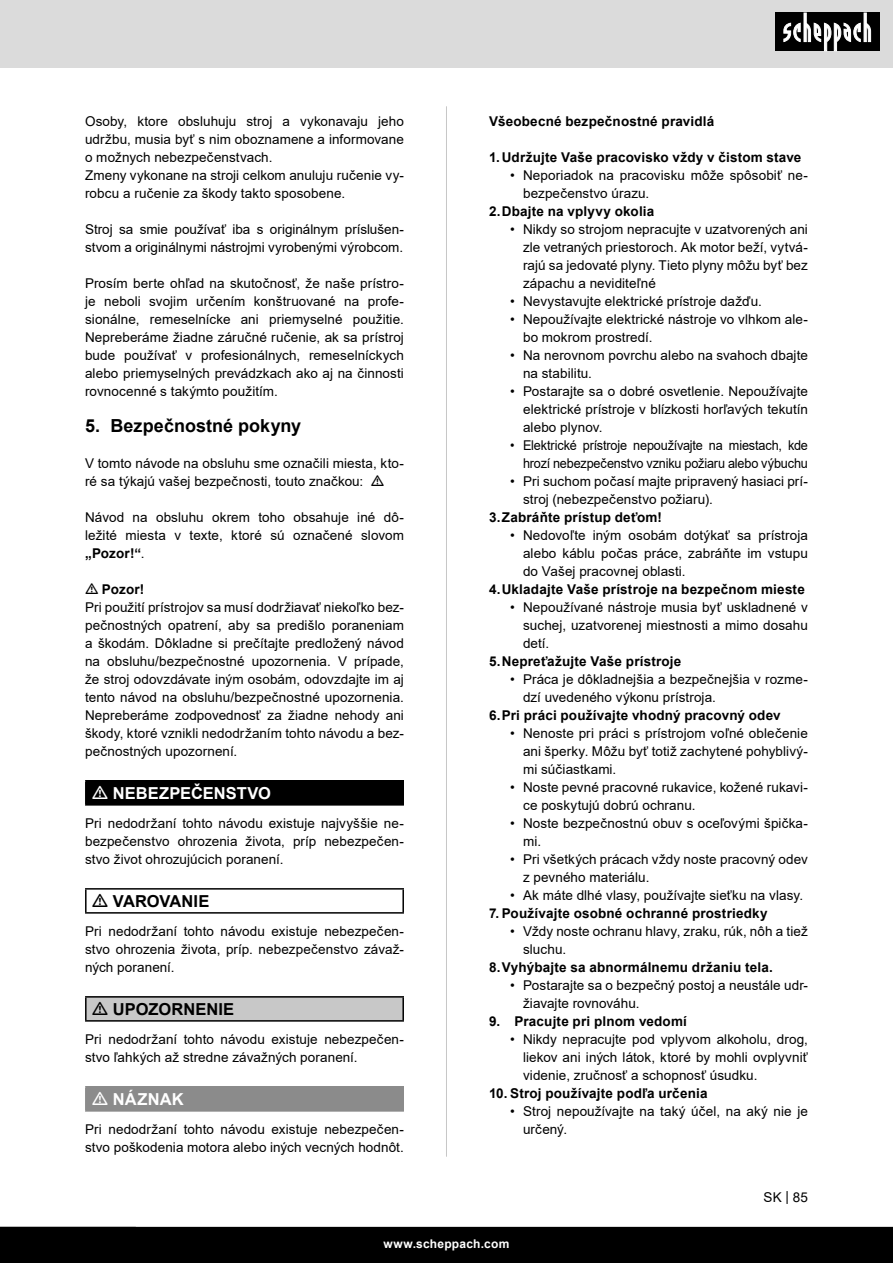
<style>
.page{position:relative;width:893px;height:1263px;background:#fff}
.page>*{position:absolute;margin:0;border:0;box-sizing:border-box;transform-origin:0 0}
.t1{font:700 18px "Arial";letter-spacing:.005em;color:#000}
.Grundtext_Fließtext{font:700 16.5px "Arial";letter-spacing:.005em;color:#fff}
.Grundtext_Fließtext-2{font:700 16.5px "Arial";letter-spacing:.005em;color:#000}
.Grundtext_Fließtext-3{font:13.5px/18px "Arial";letter-spacing:.005em;color:#000}
.Grundtext_Fließtext-4{font:700 13.5px "Arial";letter-spacing:.015em;color:#000}
.Grundtext_Fließtext-5{font:13.5px/18px "Arial";letter-spacing:-.015em;color:#000;text-align:right;scale:.94 1}
.t2{font:700 12px "Arial";letter-spacing:.02em;color:#fff}
.s1{font-weight:700}
</style>
<div class="page">
<div style="left:0;top:0;width:893px;height:67px;background:#dbdbdb"></div>
<div style="left:0;top:1227px;width:893px;height:36px;background:#000"></div>
<div style="left:775px;top:13px;width:105px;height:38px;background:#000"></div>
<svg style="left:783px;top:13px;width:88px;height:38px"></svg>
<hr style="left:446px;top:106px;width:1px;height:1051px;background:#c7c7c7">
<div style="left:86px;top:781px;width:317px;height:24px;background:#000"></div>
<hr style="left:85px;top:780px;width:319px;height:2px;background:#000">
<hr style="left:85px;top:782px;width:2px;height:22px;background:#000">
<hr style="left:402px;top:782px;width:2px;height:22px;background:#000">
<hr style="left:85px;top:804px;width:319px;height:2px;background:#000">
<hr style="left:85px;top:888px;width:319px;height:2px;background:#000">
<hr style="left:85px;top:890px;width:2px;height:22px;background:#000">
<hr style="left:402px;top:890px;width:2px;height:22px;background:#000">
<hr style="left:85px;top:912px;width:319px;height:2px;background:#000">
<div style="left:86px;top:997px;width:317px;height:24px;background:#c8c8c8"></div>
<hr style="left:85px;top:996px;width:319px;height:2px;background:#000">
<hr style="left:85px;top:998px;width:2px;height:22px;background:#000">
<hr style="left:402px;top:998px;width:2px;height:22px;background:#000">
<hr style="left:85px;top:1020px;width:319px;height:2px;background:#000">
<div style="left:86px;top:1087px;width:317px;height:24px;background:#8b8b8b"></div>
<hr style="left:85px;top:1086px;width:319px;height:2px;background:#8b8b8b">
<hr style="left:85px;top:1088px;width:2px;height:22px;background:#8b8b8b">
<hr style="left:402px;top:1088px;width:2px;height:22px;background:#8b8b8b">
<hr style="left:85px;top:1110px;width:319px;height:2px;background:#8b8b8b">
<p class="Grundtext_Fließtext-3" style="left:85px;top:112px;width:320px;text-align:justify">Osoby, ktore obsluhuju stroj a vykonavaju jeho udržbu, musia byť s nim oboznamene a informovane o možnych nebezpečenstvach.</p>
<p class="Grundtext_Fließtext-3" style="left:85px;top:166px;width:320px">Zmeny vykonane na stroji celkom anuluju ručenie vy&shy;robcu a ručenie za škody takto sposobene.</p>
<p class="Grundtext_Fließtext-3" style="left:85px;top:220px;width:320px">Stroj sa smie používať iba s originálnym príslušen&shy;stvom a originálnymi nástrojmi vyrobenými výrobcom.</p>
<p class="Grundtext_Fließtext-3" style="left:85px;top:274px;width:320px;text-align:justify">Prosím berte ohľad na skutočnosť, že naše prístro&shy;je neboli svojim určením konštruované na profe&shy;sionálne, remeselnícke ani priemyselné použitie.<br>Nepreberáme žiadne záručné ručenie, ak sa prístroj bude používať v profesionálnych, remeselníckych alebo priemyselných prevádzkach ako aj na činnosti rovnocenné s takýmto použitím.</p>
<p class="t1" style="left:85px;top:413px;width:218px">5. Bezpečnostné pokyny</p>
<p class="Grundtext_Fließtext-3" style="left:85px;top:454px;width:320px">V tomto návode na obsluhu sme označili miesta, kto&shy;ré sa týkajú vašej bezpečnosti, touto značkou:</p>
<p class="Grundtext_Fließtext-3" style="left:85px;top:508px;width:320px;text-align:justify">Návod na obsluhu okrem toho obsahuje iné dô&shy;ležité miesta v texte, ktoré sú označené slovom <span class="s1">„Pozor!“</span>.</p>
<p class="Grundtext_Fließtext-4" style="left:102px;top:580px;width:44px">Pozor!</p>
<p class="Grundtext_Fließtext-3" style="left:85px;top:598px;width:320px;text-align:justify">Pri použití prístrojov sa musí dodržiavať niekoľko bez&shy;pečnostných opatrení, aby sa predišlo poraneniam a škodám. Dôkladne si prečítajte predložený návod na obsluhu/bezpečnostné upozornenia. V prípade, že stroj odovzdávate iným osobám, odovzdajte im aj tento návod na obsluhu/bezpečnostné upozornenia.<br>Nepreberáme zodpovednosť za žiadne nehody ani škody, ktoré vznikli nedodržaním tohto návodu a bez&shy;pečnostných upozornení.</p>
<p class="Grundtext_Fließtext" style="left:113px;top:781px;width:160px">NEBEZPEČENSTVO</p>
<p class="Grundtext_Fließtext-3" style="left:85px;top:814px;width:320px;text-align:justify">Pri nedodržaní tohto návodu existuje najvyššie ne&shy;bezpečenstvo ohrozenia života, príp nebezpečen&shy;stvo život ohrozujúcich poranení.</p>
<p class="Grundtext_Fließtext-2" style="left:113px;top:889px;width:98px">VAROVANIE</p>
<p class="Grundtext_Fließtext-3" style="left:85px;top:922px;width:320px;text-align:justify">Pri nedodržaní tohto návodu existuje nebezpečen&shy;stvo ohrozenia života, príp. nebezpečenstvo závaž&shy;ných poranení.</p>
<p class="Grundtext_Fließtext-2" style="left:113px;top:997px;width:123px">UPOZORNENIE</p>
<p class="Grundtext_Fließtext-3" style="left:85px;top:1030px;width:320px">Pri nedodržaní tohto návodu existuje nebezpečen&shy;stvo ľahkých až stredne závažných poranení.</p>
<p class="Grundtext_Fließtext" style="left:113px;top:1087px;width:72px">NÁZNAK</p>
<p class="Grundtext_Fließtext-3" style="left:85px;top:1120px;width:320px">Pri nedodržaní tohto návodu existuje nebezpečen&shy;stvo poškodenia motora alebo iných vecných hodnôt.</p>
<p class="Grundtext_Fließtext-4" style="left:489px;top:112px;width:227px">Všeobecné bezpečnostné pravidlá</p>
<p class="Grundtext_Fließtext-4" style="left:489px;top:148px;width:314px">1.Udržujte Vaše pracovisko vždy v čistom stave</p>
<p class="Grundtext_Fließtext-3" style="left:523px;top:166px;width:286px;text-indent:-13px">• Neporiadok na pracovisku môže spôsobiť ne&shy;bezpečenstvo úrazu.</p>
<p class="Grundtext_Fließtext-4" style="left:489px;top:202px;width:167px">2.Dbajte na vplyvy okolia</p>
<p class="Grundtext_Fließtext-3" style="left:523px;top:220px;width:286px;text-align:justify;text-indent:-13px">• Nikdy so strojom nepracujte v uzatvorených ani zle vetraných priestoroch. Ak motor beží, vytvá&shy;rajú sa jedovaté plyny. Tieto plyny môžu byť bez zápachu a neviditeľné</p>
<p class="Grundtext_Fließtext-3" style="left:510px;top:292px;width:253px">• Nevystavujte elektrické prístroje dažďu.</p>
<p class="Grundtext_Fließtext-3" style="left:523px;top:310px;width:286px;text-indent:-13px">• Nepoužívajte elektrické nástroje vo vlhkom ale&shy;bo mokrom prostredí.</p>
<p class="Grundtext_Fließtext-3" style="left:523px;top:346px;width:286px;text-indent:-13px">• Na nerovnom povrchu alebo na svahoch dbajte na stabilitu.</p>
<p class="Grundtext_Fließtext-3" style="left:523px;top:382px;width:286px;text-align:justify;text-indent:-13px">• Postarajte sa o dobré osvetlenie. Nepoužívajte elektrické prístroje v blízkosti horľavých tekutín alebo plynov.</p>
<p class="Grundtext_Fließtext-5" style="left:510px;top:436px;width:318px">• Elektrické prístroje nepoužívajte na miestach, kde hrozí nebezpečenstvo vzniku požiaru alebo výbuchu</p>
<p class="Grundtext_Fließtext-3" style="left:523px;top:472px;width:286px;text-indent:-13px">• Pri suchom počasí majte pripravený hasiaci prí&shy;stroj (nebezpečenstvo požiaru).</p>
<p class="Grundtext_Fließtext-4" style="left:489px;top:508px;width:175px">3.Zabráňte prístup deťom!</p>
<p class="Grundtext_Fließtext-3" style="left:523px;top:526px;width:286px;text-align:justify;text-indent:-13px">• Nedovoľte iným osobám dotýkať sa prístroja alebo káblu počas práce, zabráňte im vstupu do Vašej pracovnej oblasti.</p>
<p class="Grundtext_Fließtext-4" style="left:489px;top:580px;width:317px">4.Ukladajte Vaše prístroje na bezpečnom mieste</p>
<p class="Grundtext_Fließtext-3" style="left:523px;top:598px;width:286px;text-align:justify;text-indent:-13px">• Nepoužívané nástroje musia byť uskladnené v suchej, uzatvorenej miestnosti a mimo dosahu detí.</p>
<p class="Grundtext_Fließtext-4" style="left:489px;top:652px;width:194px">5.Nepreťažujte Vaše prístroje</p>
<p class="Grundtext_Fließtext-3" style="left:523px;top:670px;width:286px;text-indent:-13px">• Práca je dôkladnejšia a bezpečnejšia v rozme&shy;dzí uvedeného výkonu prístroja.</p>
<p class="Grundtext_Fließtext-4" style="left:489px;top:706px;width:293px">6.Pri práci používajte vhodný pracovný odev</p>
<p class="Grundtext_Fließtext-3" style="left:523px;top:724px;width:286px;text-align:justify;text-indent:-13px">• Nenoste pri práci s prístrojom voľné oblečenie ani šperky. Môžu byť totiž zachytené pohyblivý&shy;mi súčiastkami.</p>
<p class="Grundtext_Fließtext-3" style="left:523px;top:778px;width:286px;text-indent:-13px">• Noste pevné pracovné rukavice, kožené rukavi&shy;ce poskytujú dobrú ochranu.</p>
<p class="Grundtext_Fließtext-3" style="left:523px;top:814px;width:286px;text-indent:-13px">• Noste bezpečnostnú obuv s oceľovými špička&shy;mi.</p>
<p class="Grundtext_Fließtext-3" style="left:523px;top:850px;width:286px;text-indent:-13px">• Pri všetkých prácach vždy noste pracovný odev z pevného materiálu.</p>
<p class="Grundtext_Fließtext-3" style="left:510px;top:886px;width:294px">• Ak máte dlhé vlasy, používajte sieťku na vlasy.</p>
<p class="Grundtext_Fließtext-4" style="left:489px;top:904px;width:280px">7. Používajte osobné ochranné prostriedky</p>
<p class="Grundtext_Fließtext-3" style="left:523px;top:922px;width:286px;text-indent:-13px">• Vždy noste ochranu hlavy, zraku, rúk, nôh a tiež sluchu.</p>
<p class="Grundtext_Fließtext-4" style="left:489px;top:958px;width:285px">8.Vyhýbajte sa abnormálnemu držaniu tela.</p>
<p class="Grundtext_Fließtext-3" style="left:523px;top:976px;width:286px;text-indent:-13px">• Postarajte sa o bezpečný postoj a neustále udr&shy;žiavajte rovnováhu.</p>
<p class="Grundtext_Fließtext-4" style="left:489px;top:1012px;width:199px">9. Pracujte pri plnom vedomí</p>
<p class="Grundtext_Fließtext-3" style="left:523px;top:1030px;width:286px;text-align:justify;text-indent:-13px">• Nikdy nepracujte pod vplyvom alkoholu, drog, liekov ani iných látok, ktoré by mohli ovplyvniť videnie, zručnosť a schopnosť úsudku.</p>
<p class="Grundtext_Fließtext-4" style="left:489px;top:1084px;width:220px">10. Stroj používajte podľa určenia</p>
<p class="Grundtext_Fließtext-3" style="left:523px;top:1102px;width:286px;text-indent:-13px">• Stroj nepoužívajte na taký účel, na aký nie je určený.</p>
<p class="Grundtext_Fließtext-3" style="left:763px;top:1188px;width:46px">SK | 85</p>
<p class="t2" style="left:384px;top:1235px;width:127px">www.scheppach.com</p>
</div>
